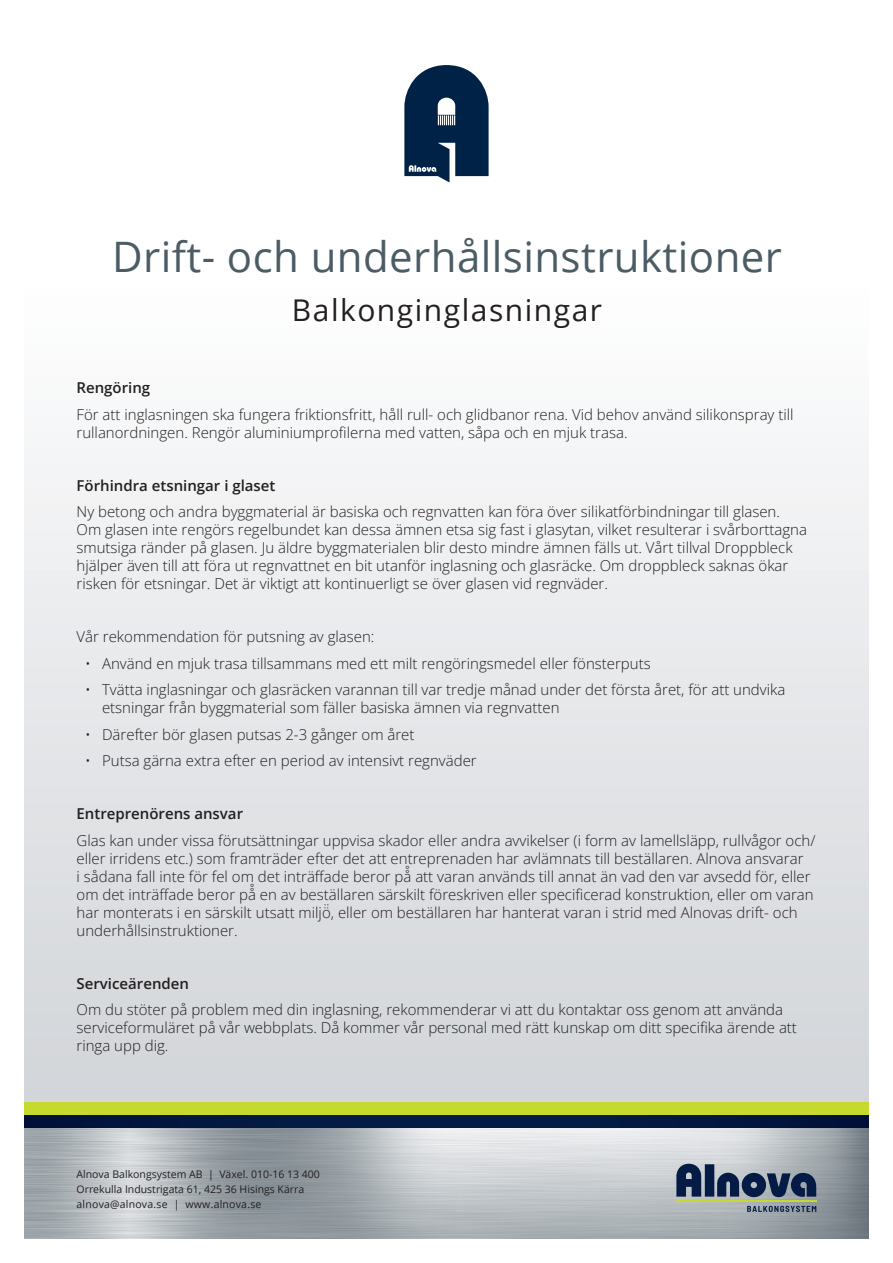
<style>
.page{position:relative;width:893px;height:1263px;background:#fff}
.page>*{position:absolute;margin:0;border:0;box-sizing:border-box;transform-origin:0 0}
.t1{font:42px "Open Sans";letter-spacing:.01em;color:#4c5c65}
.t2{font:30px "Open Sans";letter-spacing:.05em;color:#231f20}
.t3{font:300 15px/18px "Open Sans";color:#231f20}
.t4{font:600 15px "Open Sans";color:#231f20}
.t5{font:600 15px "Open Sans";color:#231f20}
.t6{font:10.5px "Open Sans";color:#231f20}
.t7{font:10.5px "Open Sans";letter-spacing:.02em;color:#231f20}
</style>
<div class="page">
<div style="left:23px;top:279px;width:855px;height:823px;background:linear-gradient(to bottom,#fefefe,#d1d4d8)"></div>
<svg style="left:1px;top:1114px;width:891px;height:127px"></svg>
<img style="left:25px;top:1128px;width:843px;height:110px">
<div style="left:1px;top:1102px;width:891px;height:12px;background:#c6d92d"></div>
<svg style="left:404px;top:65px;width:85px;height:117px"></svg>
<svg style="left:747px;top:1206px;width:69px;height:6px"></svg>
<hr style="left:676px;top:1200px;width:140px;height:2px;background:#c6d92d">
<svg style="left:676px;top:1164px;width:140px;height:33px;background:#51617a"></svg>
<p class="t1" style="left:112px;top:228px;width:671px">Drift- och underhållsinstruktioner</p>
<p class="t2" style="left:292px;top:289px;width:312px">Balkonginglasningar</p>
<p class="t4" style="left:77px;top:377px;width:75px">Rengöring</p>
<p class="t3" style="left:77px;top:405px;width:719px">För att inglasningen ska fungera friktionsfritt, håll rull- och glidbanor rena. Vid behov använd silikonspray till rullanordningen. Rengör aluminiumprofilerna med vatten, såpa och en mjuk trasa.</p>
<p class="t4" style="left:77px;top:475px;width:200px">Förhindra etsningar i glaset</p>
<p class="t3" style="left:77px;top:502px;width:732px">Ny betong och andra byggmaterial är basiska och regnvatten kan föra över silikatförbindningar till glasen.<br>Om glasen inte rengörs regelbundet kan dessa ämnen etsa sig fast i glasytan, vilket resulterar i svårborttagna smutsiga ränder på glasen. Ju äldre byggmaterialen blir desto mindre ämnen fälls ut. Vårt tillval Droppbleck hjälper även till att föra ut regnvattnet en bit utanför inglasning och glasräcke. Om droppbleck saknas ökar risken för etsningar. Det är viktigt att kontinuerligt se över glasen vid regnväder.</p>
<p class="t3" style="left:77px;top:627px;width:299px">Vår rekommendation för putsning av glasen:</p>
<p class="t3" style="left:85px;top:654px;width:567px">• Använd en mjuk trasa tillsammans med ett milt rengöringsmedel eller fönsterputs</p>
<p class="t3" style="left:102px;top:680px;width:685px;text-indent:-17px">• Tvätta inglasningar och glasräcken varannan till var tredje månad under det första året, för att undvika etsningar från byggmaterial som fäller basiska ämnen via regnvatten</p>
<p class="t3" style="left:85px;top:725px;width:331px">• Därefter bör glasen putsas 2-3 gånger om året</p>
<p class="t3" style="left:85px;top:751px;width:393px">• Putsa gärna extra efter en period av intensivt regnväder</p>
<p class="t5" style="left:77px;top:803px;width:168px">Entreprenörens ansvar</p>
<p class="t3" style="left:77px;top:831px;width:740px">Glas kan under vissa förutsättningar uppvisa skador eller andra avvikelser (i form av lamellsläpp, rullvågor och/ eller irridens etc.) som framträder efter det att entreprenaden har avlämnats till beställaren. Alnova ansvarar<br>i sådana fall inte för fel om det inträffade beror på̊ att varan används till annat än vad den var avsedd för, eller om det inträffade beror på̊ en av beställaren särskilt föreskriven eller specificerad konstruktion, eller om varan har monterats i en särskilt utsatt miljö̈, eller om beställaren har hanterat varan i strid med Alnovas drift- och underhållsinstruktioner.</p>
<p class="t4" style="left:77px;top:973px;width:114px">Serviceärenden</p>
<p class="t3" style="left:77px;top:1000px;width:722px">Om du stöter på problem med din inglasning, rekommenderar vi att du kontaktar oss genom att använda serviceformuläret på vår webbplats. Då kommer vår personal med rätt kunskap om ditt specifika ärende att ringa upp dig.</p>
<p class="t6" style="left:77px;top:1167px;width:245px">Alnova Balkongsystem AB | Växel. 010-16 13 400</p>
<p class="t6" style="left:77px;top:1182px;width:229px">Orrekulla Industrigata 61, 425 36 Hisings Kärra</p>
<p class="t7" style="left:77px;top:1197px;width:186px">alnova@alnova.se | www.alnova.se</p>
</div>
